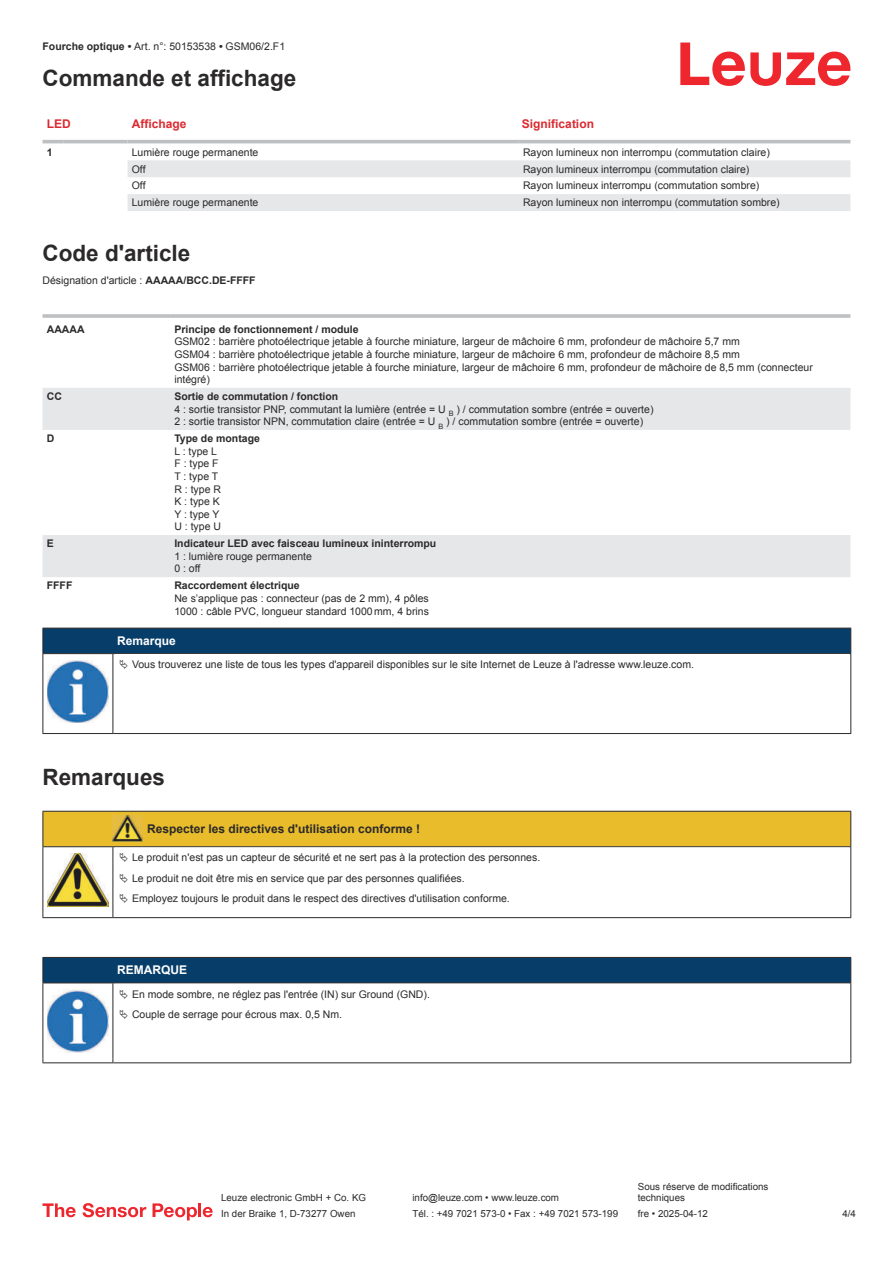
<style>
.page{position:relative;width:893px;height:1263px;background:#fff}
.page>*{position:absolute;margin:0;border:0;box-sizing:border-box;transform-origin:0 0}
.t1{font:700 22.5px "Arial";color:#2b292a}
.t2{font:700 12px "Arial";color:#2b292a}
.t3{font:700 12px "Arial";color:#db2a30}
.t4{font:700 12px "Arial";color:#fff}
.t5{font:10.5px/12.6px "Arial";color:#2b292a}
.t6{font:700 10.5px "Arial";color:#2b292a}
.t7{font:9.75px/11.7px "Arial";color:#2b292a}
.s1{font-weight:700}
</style>
<div class="page">
<svg style="left:680px;top:43px;width:170px;height:43px"></svg>
<svg style="left:43px;top:143px;width:807px;height:68px"></svg>
<svg style="left:128px;top:160px;width:722px;height:51px"></svg>
<hr style="left:43px;top:140px;width:21px;height:3px;background:#bdbfc1">
<hr style="left:64px;top:140px;width:64px;height:3px;background:#bdbfc1">
<hr style="left:128px;top:140px;width:391px;height:3px;background:#bdbfc1">
<hr style="left:519px;top:140px;width:331px;height:3px;background:#bdbfc1">
<svg style="left:43px;top:388px;width:807px;height:189px"></svg>
<hr style="left:43px;top:314px;width:127px;height:4px;background:#bdbfc1">
<hr style="left:170px;top:314px;width:680px;height:4px;background:#c5c7c9">
<svg style="left:43px;top:1203px;width:33px;height:14px"></svg>
<svg style="left:83px;top:1203px;width:63px;height:14px"></svg>
<svg style="left:153px;top:1203px;width:44px;height:17px"></svg>
<hr style="left:198px;top:1203px;width:3px;height:14px;background:#ed272d">
<svg style="left:203px;top:1207px;width:10px;height:10px"></svg>
<div style="left:43px;top:628px;width:808px;height:26px;background:#063d69"></div>
<hr style="left:113px;top:653px;width:738px;height:1px;background:#2b292a">
<hr style="left:43px;top:654px;width:1px;height:75px;background:#2b292a">
<hr style="left:113px;top:654px;width:1px;height:75px;background:#2b292a">
<hr style="left:850px;top:654px;width:1px;height:75px;background:#2b292a">
<hr style="left:43px;top:733px;width:70px;height:1px;background:#2b292a">
<hr style="left:113px;top:733px;width:738px;height:1px;background:#2b292a">
<img style="left:47px;top:660px;width:61px;height:63px">
<hr style="left:43px;top:917px;width:70px;height:1px;background:#2b292a">
<hr style="left:113px;top:917px;width:30px;height:1px;background:#2b292a">
<hr style="left:143px;top:917px;width:708px;height:1px;background:#2b292a">
<hr style="left:43px;top:983px;width:1px;height:75px;background:#2b292a">
<hr style="left:113px;top:983px;width:1px;height:75px;background:#2b292a">
<hr style="left:850px;top:983px;width:1px;height:75px;background:#2b292a">
<hr style="left:43px;top:1062px;width:70px;height:1px;background:#2b292a">
<hr style="left:113px;top:1062px;width:738px;height:1px;background:#2b292a">
<img style="left:47px;top:1024px;width:61px;height:28px">
<svg style="left:43px;top:811px;width:808px;height:106px"></svg>
<svg style="left:43px;top:957px;width:808px;height:67px"></svg>
<p class="t5" style="left:43px;top:41px;width:244px"><span class="s1">Fourche optique •</span> Art. n°: 50153538 <span class="s1">•</span> GSM06/2.F1</p>
<h1 class="t1" style="left:43px;top:70px;width:255px">Commande et affichage</h1>
<p class="t3" style="left:47px;top:119px;width:25px">LED</p>
<p class="t3" style="left:132px;top:119px;width:56px">Affichage</p>
<p class="t3" style="left:522px;top:119px;width:74px">Signification</p>
<p class="t6" style="left:47px;top:148px;width:7px">1</p>
<p class="t5" style="left:132px;top:147px;width:128px">Lumière rouge permanente</p>
<p class="t5" style="left:523px;top:147px;width:248px">Rayon lumineux non interrompu (commutation claire)</p>
<p class="t5" style="left:132px;top:163px;width:15px">Off</p>
<p class="t5" style="left:523px;top:163px;width:228px">Rayon lumineux interrompu (commutation claire)</p>
<p class="t5" style="left:132px;top:180px;width:15px">Off</p>
<p class="t5" style="left:523px;top:180px;width:238px">Rayon lumineux interrompu (commutation sombre)</p>
<p class="t5" style="left:132px;top:197px;width:128px">Lumière rouge permanente</p>
<p class="t5" style="left:523px;top:197px;width:258px">Rayon lumineux non interrompu (commutation sombre)</p>
<h1 class="t1" style="left:43px;top:245px;width:149px">Code d'article</h1>
<p class="t5" style="left:43px;top:275px;width:215px">Désignation d'article : <span class="s1">AAAAA/BCC.DE-FFFF</span></p>
<p class="t6" style="left:47px;top:325px;width:39px">AAAAA</p>
<p class="t6" style="left:174px;top:325px;width:186px">Principe de fonctionnement / module</p>
<p class="t5" style="left:174px;top:336px;width:640px">GSM02 : barrière photoélectrique jetable à fourche miniature, largeur de mâchoire 6 mm, profondeur de mâchoire 5,7 mm<br>GSM04 : barrière photoélectrique jetable à fourche miniature, largeur de mâchoire 6 mm, profondeur de mâchoire 8,5 mm<br>GSM06 : barrière photoélectrique jetable à fourche miniature, largeur de mâchoire 6 mm, profondeur de mâchoire de 8,5 mm (connecteur intégré)</p>
<p class="t6" style="left:47px;top:392px;width:17px">CC</p>
<p class="t5" style="left:174px;top:391px;width:481px"><span class="s1">Sortie de commutation / fonction<br></span>4 : sortie transistor PNP, commutant la lumière (entrée = U <sub>B</sub> ) / commutation sombre (entrée = ouverte)<br>2 : sortie transistor NPN, commutation claire (entrée = U <sub>B</sub> ) / commutation sombre (entrée = ouverte)</p>
<p class="t6" style="left:47px;top:434px;width:9px">D</p>
<p class="t6" style="left:174px;top:434px;width:87px">Type de montage</p>
<p class="t5" style="left:174px;top:446px;width:48px">L : type L<br>F : type F<br>T : type T<br>R : type R<br>K : type K<br>Y : type Y<br>U : type U</p>
<p class="t6" style="left:47px;top:540px;width:9px">E</p>
<p class="t6" style="left:174px;top:540px;width:263px">Indicateur LED avec faisceau lumineux ininterrompu</p>
<p class="t5" style="left:174px;top:551px;width:139px">1 : lumière rouge permanente<br>0 : off</p>
<p class="t6" style="left:47px;top:582px;width:27px">FFFF</p>
<p class="t6" style="left:174px;top:582px;width:127px">Raccordement électrique</p>
<p class="t5" style="left:174px;top:593px;width:256px">Ne s’applique pas : connecteur (pas de 2 mm), 4 pôles<br>1000 : câble PVC, longueur standard 1000 mm, 4 brins</p>
<p class="t4" style="left:117px;top:636px;width:60px">Remarque</p>
<p class="t5" style="left:132px;top:659px;width:563px">Vous trouverez une liste de tous les types d'appareil disponibles sur le site Internet de Leuze à l'adresse www.leuze.com.</p>
<h1 class="t1" style="left:43px;top:768px;width:124px">Remarques</h1>
<p class="t2" style="left:147px;top:824px;width:274px">Respecter les directives d'utilisation conforme !</p>
<p class="t5" style="left:132px;top:849px;width:410px;line-height:20.2px">Le produit n'est pas un capteur de sécurité et ne sert pas à la protection des personnes.<br>Le produit ne doit être mis en service que par des personnes qualifiées.<br>Employez toujours le produit dans le respect des directives d'utilisation conforme.</p>
<p class="t4" style="left:117px;top:965px;width:71px">REMARQUE</p>
<p class="t5" style="left:132px;top:985px;width:299px;line-height:20.2px">En mode sombre, ne réglez pas l'entrée (IN) sur Ground (GND).<br>Couple de serrage pour écrous max. 0,5 Nm.</p>
<p class="t7" style="left:221px;top:1193px;width:146px">Leuze electronic GmbH + Co. KG</p>
<p class="t7" style="left:412px;top:1193px;width:148px">info@leuze.com • www.leuze.com</p>
<p class="t7" style="left:638px;top:1181px;width:132px">Sous réserve de modifications techniques</p>
<p class="t7" style="left:221px;top:1209px;width:136px">In der Braike 1, D-73277 Owen</p>
<p class="t7" style="left:412px;top:1209px;width:207px">Tél. : +49 7021 573-0 • Fax : +49 7021 573-199</p>
<p class="t7" style="left:638px;top:1209px;width:72px">fre • 2025-04-12</p>
<p class="t7" style="left:842px;top:1209px;width:15px">4 /4</p>
</div>
